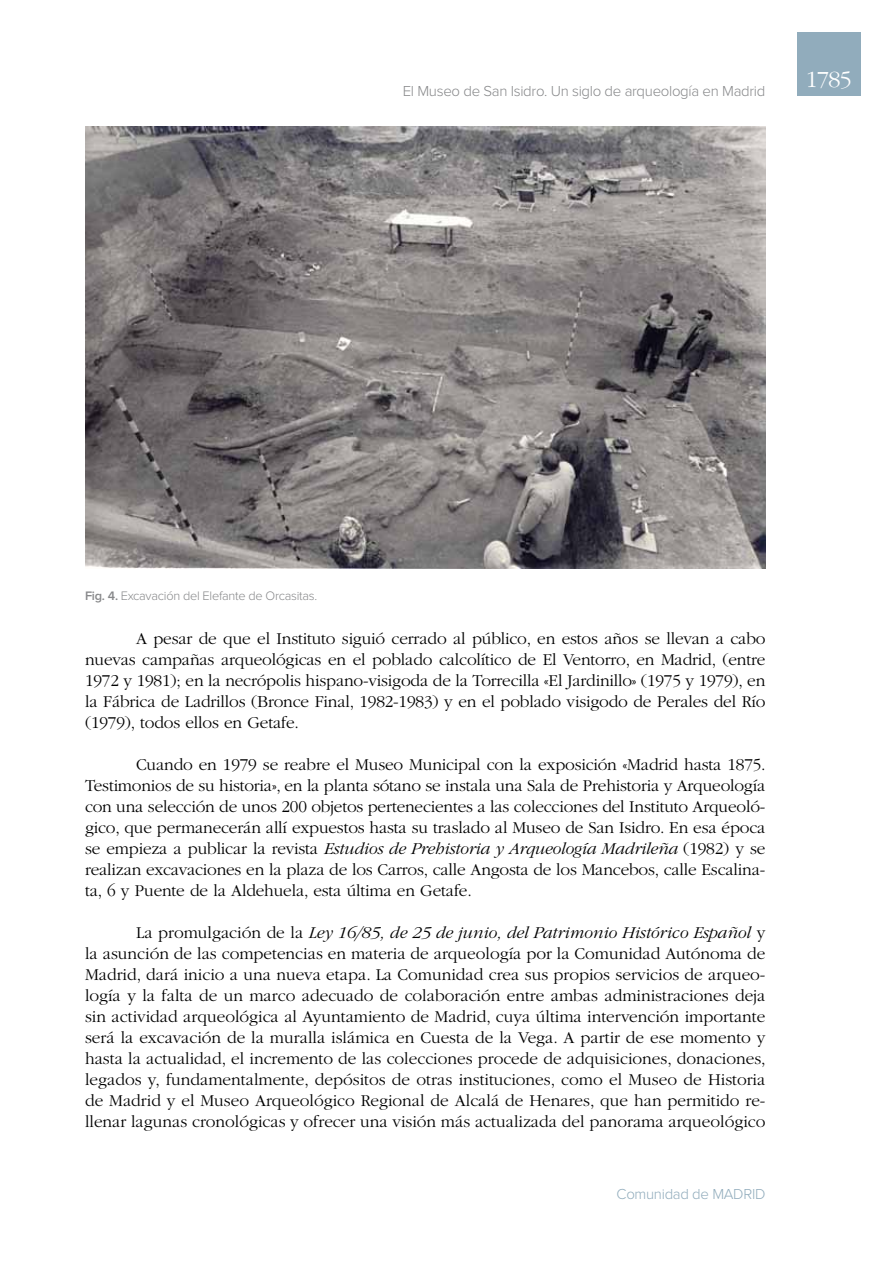
<style>
.page{position:relative;width:893px;height:1263px;background:#fff}
.page>*{position:absolute;margin:0;border:0;box-sizing:border-box;transform-origin:0 0}
.t1{font:300 24px "ITC Garamond Std";color:#fff}
.t2{font:300 17.25px/21px "ITC Garamond Std";letter-spacing:-.01em;color:#000;text-align:justify}
.t3{font:300 15px "Proxima Nova";letter-spacing:-.02em;color:#87888a}
.t4{font:300 15px "Proxima Nova";letter-spacing:-.02em;color:#91acbc}
.t5{font:300 12.75px "Proxima Nova";letter-spacing:-.02em;color:#87888a}
.s1{font-weight:600}
.s2{font-style:italic}
</style>
<div class="page">
<div style="left:797px;top:32px;width:64px;height:64px;background:#91acbc"></div>
<img style="left:85px;top:126px;width:680px;height:442px">
<p class="t3" style="left:403px;top:84px;width:364px">El Museo de San Isidro. Un siglo de arqueología en Madrid</p>
<h1 class="t1" style="left:806px;top:67px;width:47px">1785</h1>
<p class="t5" style="left:85px;top:589px;width:234px"><span class="s1">Fig. 4.</span> Excavación del Elefante de Orcasitas.</p>
<p class="t2" style="left:85px;top:629px;width:682px;text-indent:51px">A pesar de que el Instituto siguió cerrado al público, en estos años se llevan a cabo nuevas campañas arqueológicas en el poblado calcolítico de El Ventorro, en Madrid, (entre 1972 y 1981); en la necrópolis hispano-visigoda de la Torrecilla «El Jardinillo» (1975 y 1979), en la Fábrica de Ladrillos (Bronce Final, 1982-1983) y en el poblado visigodo de Perales del Río (1979), todos ellos en Getafe.</p>
<p class="t2" style="left:85px;top:755px;width:682px;text-indent:51px">Cuando en 1979 se reabre el Museo Municipal con la exposición «Madrid hasta 1875.<br>Testimonios de su historia», en la planta sótano se instala una Sala de Prehistoria y Arqueología con una selección de unos 200 objetos pertenecientes a las colecciones del Instituto Arqueoló&shy;gico, que permanecerán allí expuestos hasta su traslado al Museo de San Isidro. En esa época se empieza a publicar la revista <span class="s2">Estudios de Prehistoria y Arqueología Madrileña</span> (1982) y se realizan excavaciones en la plaza de los Carros, calle Angosta de los Mancebos, calle Escalina&shy;ta, 6 y Puente de la Aldehuela, esta última en Getafe.</p>
<p class="t2" style="left:85px;top:923px;width:682px;text-indent:51px">La promulgación de la <span class="s2">Ley 16/85, de 25 de junio, del Patrimonio Histórico Español</span> y la asunción de las competencias en materia de arqueología por la Comunidad Autónoma de Madrid, dará inicio a una nueva etapa. La Comunidad crea sus propios servicios de arqueo&shy;logía y la falta de un marco adecuado de colaboración entre ambas administraciones deja sin actividad arqueológica al Ayuntamiento de Madrid, cuya última intervención importante será la excavación de la muralla islámica en Cuesta de la Vega. A partir de ese momento y hasta la actualidad, el incremento de las colecciones procede de adquisiciones, donaciones, legados y, fundamentalmente, depósitos de otras instituciones, como el Museo de Historia de Madrid y el Museo Arqueológico Regional de Alcalá de Henares, que han permitido re&shy;llenar lagunas cronológicas y ofrecer una visión más actualizada del panorama arqueológico</p>
<p class="t4" style="left:617px;top:1187px;width:144px">Comunidad de MADRID</p>
</div>
